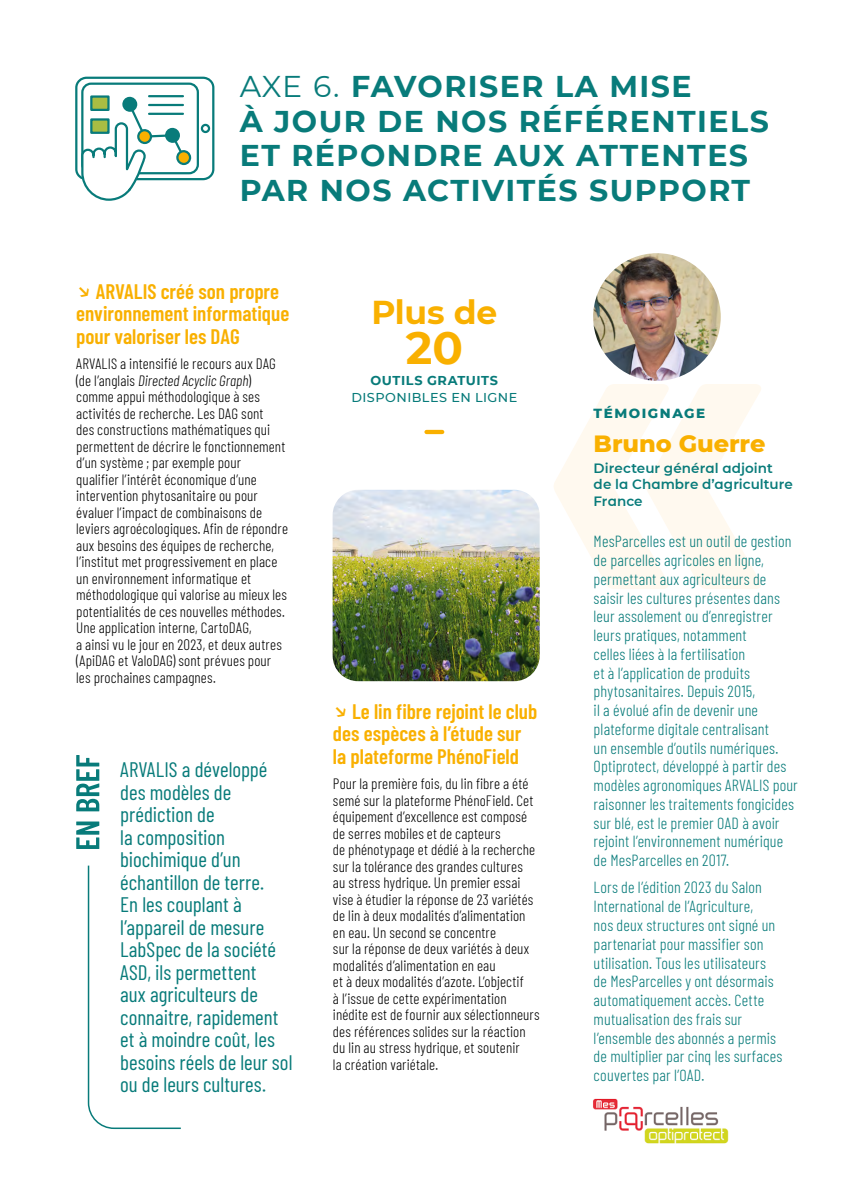
<style>
.page{position:relative;width:851px;height:1191px;background:#fff}
.page>*{position:absolute;margin:0;border:0;box-sizing:border-box;transform-origin:0 0}
.t1{font:700 45px "Montserrat";color:#f9b000}
.t2{font:700 33px "Montserrat";letter-spacing:-.01em;color:#f9b000}
.t3{font:700 30px/34.5px "Montserrat";letter-spacing:.05em;color:#087b7a}
.t4{font:800 24px "Montserrat";letter-spacing:-.005em;color:#f9b000}
.t5{font:21px/22.5px "Barlow Condensed";color:#087b7a}
.t6{font:600 21px/22.5px "Barlow Condensed";color:#f9b000}
.t7{font:300 16.2px/18.8px "Barlow Condensed";letter-spacing:.01em;color:#087b7a}
.t8{font:300 15px/16.5px "Barlow Condensed";letter-spacing:.01em;color:#000}
.t9{font:600 13.5px/16.5px "Montserrat";letter-spacing:.005em;color:#087b7a}
.t10{font:800 13.5px "Montserrat";letter-spacing:.115em;color:#087b7a}
.t11{font:500 12.9px "Montserrat";letter-spacing:.04em;color:#087b7a}
.t12{font:700 12.9px "Montserrat";letter-spacing:.04em;color:#087b7a}
.s1{font-weight:400}
.s2{font-family:"Montserrat";font-weight:500;font-size:25.5px}
.s3{font-style:italic}
</style>
<div class="page">
<img style="left:593px;top:1098px;width:136px;height:46px">
<svg style="left:554px;top:384px;width:207px;height:205px;fill:#fff9ef"></svg>
<img style="left:332px;top:490px;width:207px;height:191px">
<svg style="left:76px;top:755px;width:23px;height:94px"></svg>
<svg style="left:87px;top:865px;width:94px;height:264px"></svg>
<hr style="left:426px;top:430px;width:16px;height:4px;background:#f9b000">
<div style="left:75px;top:77px;width:139px;height:103px;border:2px solid #087b7a;border-radius:10px"></div>
<div style="left:81px;top:83px;width:118px;height:91px;border:2px solid #087b7a;border-radius:9px"></div>
<div style="left:176px;top:150px;width:15px;height:15px;border:2px solid #087b7a;border-radius:50%"></div>
<div style="left:123px;top:98px;width:13px;height:13px;background:#087b7a;border-radius:50%"></div>
<div style="left:122px;top:97px;width:15px;height:15px;border:2px solid #087b7a;border-radius:50%"></div>
<svg style="left:80px;top:101px;width:107px;height:100px"></svg>
<hr style="left:149px;top:95px;width:34px;height:2px;background:#087b7a">
<hr style="left:149px;top:104px;width:34px;height:2px;background:#087b7a">
<hr style="left:149px;top:113px;width:34px;height:2px;background:#087b7a">
<div style="left:90px;top:95px;width:20px;height:16px;background:#a9bd43;border:2px solid #087b7a"></div>
<div style="left:90px;top:118px;width:20px;height:16px;background:#a9bd43;border:2px solid #087b7a"></div>
<div style="left:201px;top:124px;width:9px;height:9px;border:2px solid #087b7a;border-radius:50%"></div>
<img style="left:593px;top:253px;width:127px;height:128px;border-radius:64px">
<h3 class="t3" style="left:240px;top:68px;width:530px"><span class="s1">AXE 6.</span> FAVORISER LA MISE<br>À JOUR DE NOS RÉFÉRENTIELS<br>ET RÉPONDRE AUX ATTENTES<br>PAR NOS ACTIVITÉS SUPPORT</h3>
<h3 class="t6" style="left:76px;top:278px;width:214px"><span class="s2">↘</span> ARVALIS créé son propre environnement informatique pour valoriser les DAG</h3>
<p class="t8" style="left:76px;top:354px;width:213px">ARVALIS a intensifié le recours aux DAG (de l’anglais <span class="s3">Directed Acyclic Graph</span>) comme appui méthodologique à ses activités de recherche. Les DAG sont<br>des constructions mathématiques qui permettent de décrire le fonctionnement d’un système ; par exemple pour<br>qualifier l’intérêt économique d’une intervention phytosanitaire ou pour évaluer l’impact de combinaisons de leviers agroécologiques. Afin de répondre aux besoins des équipes de recherche, l’institut met progressivement en place un environnement informatique et méthodologique qui valorise au mieux les potentialités de ces nouvelles méthodes.<br>Une application interne, CartoDAG,<br>a ainsi vu le jour en 2023, et deux autres (ApiDAG et ValoDAG) sont prévues pour les prochaines campagnes.</p>
<p class="t5" style="left:120px;top:757px;width:174px">ARVALIS a développé des modèles de prédiction de<br>la composition biochimique d’un échantillon de terre.<br>En les couplant à l’appareil de mesure<br>LabSpec de la société<br>ASD, ils permettent<br>aux agriculteurs de connaitre, rapidement et à moindre coût, les besoins réels de leur sol ou de leurs cultures.</p>
<h2 class="t2" style="left:371px;top:288px;width:127px">Plus de</h2>
<h1 class="t1" style="left:406px;top:315px;width:59px">20</h1>
<p class="t12" style="left:370px;top:371px;width:129px">OUTILS GRATUITS</p>
<p class="t11" style="left:351px;top:389px;width:167px">DISPONIBLES EN LIGNE</p>
<h3 class="t6" style="left:333px;top:698px;width:206px"><span class="s2">↘</span> Le lin fibre rejoint le club des espèces à l’étude sur la plateforme PhénoField</h3>
<p class="t8" style="left:333px;top:774px;width:208px">Pour la première fois, du lin fibre a été semé sur la plateforme PhénoField. Cet équipement d’excellence est composé de serres mobiles et de capteurs<br>de phénotypage et dédié à la recherche sur la tolérance des grandes cultures<br>au stress hydrique. Un premier essai vise à étudier la réponse de 23 variétés de lin à deux modalités d’alimentation en eau. Un second se concentre<br>sur la réponse de deux variétés à deux modalités d’alimentation en eau<br>et à deux modalités d’azote. L’objectif<br>à l’issue de cette expérimentation inédite est de fournir aux sélectionneurs des références solides sur la réaction du lin au stress hydrique, et soutenir<br>la création variétale.</p>
<p class="t10" style="left:593px;top:403px;width:113px">TÉMOIGNAGE</p>
<h3 class="t4" style="left:593px;top:426px;width:173px">Bruno Guerre</h3>
<p class="t9" style="left:593px;top:459px;width:200px">Directeur général adjoint de la Chambre d’agriculture<br>France</p>
<p class="t7" style="left:593px;top:531px;width:206px">MesParcelles est un outil de gestion de parcelles agricoles en ligne, permettant aux agriculteurs de saisir les cultures présentes dans leur assolement ou d’enregistrer leurs pratiques, notamment<br>celles liées à la fertilisation<br>et à l’application de produits phytosanitaires. Depuis 2015,<br>il a évolué afin de devenir une plateforme digitale centralisant<br>un ensemble d’outils numériques.<br>Optiprotect, développé à partir des modèles agronomiques ARVALIS pour raisonner les traitements fongicides sur blé, est le premier OAD à avoir rejoint l’environnement numérique de MesParcelles en 2017.</p>
<p class="t7" style="left:593px;top:877px;width:190px">Lors de l’édition 2023 du Salon<br>International de l’Agriculture,<br>nos deux structures ont signé un partenariat pour massifier son utilisation. Tous les utilisateurs de MesParcelles y ont désormais automatiquement accès. Cette mutualisation des frais sur l’ensemble des abonnés a permis de multiplier par cinq les surfaces couvertes par l’OAD.</p>
</div>
